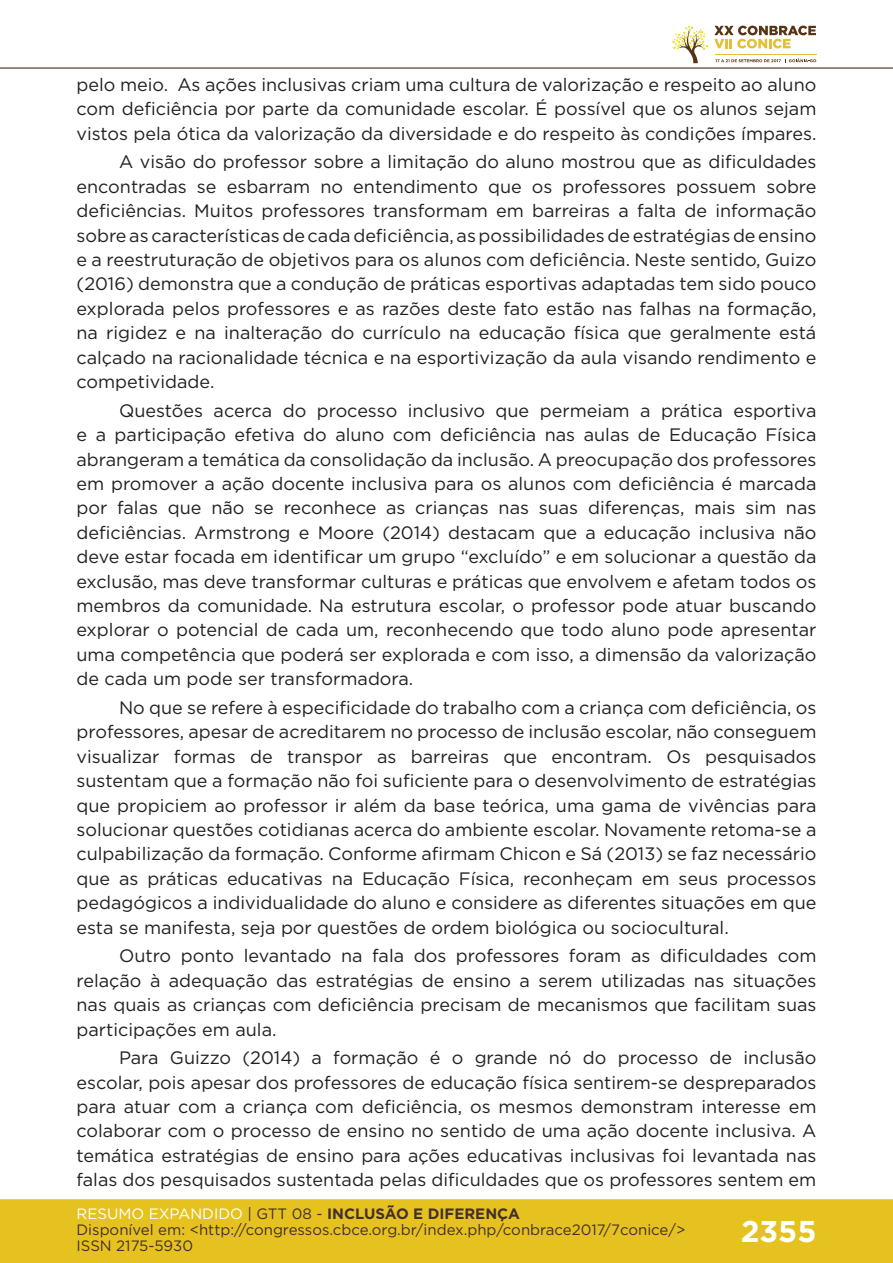
<style>
.page{position:relative;width:893px;height:1263px;background:#fff}
.page>*{position:absolute;margin:0;border:0;box-sizing:border-box;transform-origin:0 0}
.t1{font:700 30px "Gotham";color:#fff}
.t2{font:18px/24.5px "Gotham";color:#231f20;text-align:justify}
.t3{font:15px/16px "Gotham";color:#462f2a}
.s1{color:#fff}
.s2{color:#442f2a}
.s3{font-weight:700;color:#442f2a}
</style>
<div class="page">
<div style="left:0;top:1199px;width:893px;height:64px;background:#e6c221;border:2px solid #e6c221"></div>
<hr style="left:0;top:67px;width:893px;height:2px;background:#442f2a">
<svg style="left:672px;top:26px;width:144px;height:37px"></svg>
<p class="t2" style="left:77px;top:72px;width:741px">pelo meio. As ações inclusivas criam uma cultura de valorização e respeito ao aluno com deficiência por parte da comunidade escolar. É possível que os alunos sejam vistos pela ótica da valorização da diversidade e do respeito às condições ímpares.</p>
<p class="t2" style="left:77px;top:149px;width:741px;text-indent:43px">A visão do professor sobre a limitação do aluno mostrou que as dificuldades encontradas se esbarram no entendimento que os professores possuem sobre deficiências. Muitos professores transformam em barreiras a falta de informação sobre as características de cada deficiência, as possibilidades de estratégias de ensino e a reestruturação de objetivos para os alunos com deficiência. Neste sentido, Guizo (2016) demonstra que a condução de práticas esportivas adaptadas tem sido pouco explorada pelos professores e as razões deste fato estão nas falhas na formação, na rigidez e na inalteração do currículo na educação física que geralmente está calçado na racionalidade técnica e na esportivização da aula visando rendimento e competividade.</p>
<p class="t2" style="left:77px;top:398px;width:741px;text-indent:43px">Questões acerca do processo inclusivo que permeiam a prática esportiva e a participação efetiva do aluno com deficiência nas aulas de Educação Física abrangeram a temática da consolidação da inclusão. A preocupação dos professores em promover a ação docente inclusiva para os alunos com deficiência é marcada por falas que não se reconhece as crianças nas suas diferenças, mais sim nas deficiências. Armstrong e Moore (2014) destacam que a educação inclusiva não deve estar focada em identificar um grupo “excluído” e em solucionar a questão da exclusão, mas deve transformar culturas e práticas que envolvem e afetam todos os membros da comunidade. Na estrutura escolar, o professor pode atuar buscando explorar o potencial de cada um, reconhecendo que todo aluno pode apresentar uma competência que poderá ser explorada e com isso, a dimensão da valorização de cada um pode ser transformadora.</p>
<p class="t2" style="left:77px;top:695px;width:741px;text-indent:43px">No que se refere à especificidade do trabalho com a criança com deficiência, os professores, apesar de acreditarem no processo de inclusão escolar, não conseguem visualizar formas de transpor as barreiras que encontram. Os pesquisados sustentam que a formação não foi suficiente para o desenvolvimento de estratégias que propiciem ao professor ir além da base teórica, uma gama de vivências para solucionar questões cotidianas acerca do ambiente escolar. Novamente retoma-se a culpabilização da formação. Conforme afirmam Chicon e Sá (2013) se faz necessário que as práticas educativas na Educação Física, reconheçam em seus processos pedagógicos a individualidade do aluno e considere as diferentes situações em que esta se manifesta, seja por questões de ordem biológica ou sociocultural.</p>
<p class="t2" style="left:77px;top:943px;width:741px;text-indent:43px">Outro ponto levantado na fala dos professores foram as dificuldades com relação à adequação das estratégias de ensino a serem utilizadas nas situações nas quais as crianças com deficiência precisam de mecanismos que facilitam suas participações em aula.</p>
<p class="t2" style="left:77px;top:1045px;width:741px;text-indent:43px">Para Guizzo (2014) a formação é o grande nó do processo de inclusão escolar, pois apesar dos professores de educação física sentirem-se despreparados para atuar com a criança com deficiência, os mesmos demonstram interesse em colaborar com o processo de ensino no sentido de uma ação docente inclusiva. A temática estratégias de ensino para ações educativas inclusivas foi levantada nas falas dos pesquisados sustentada pelas dificuldades que os professores sentem em</p>
<p class="t3" style="left:77px;top:1205px;width:610px"><span class="s1">RESUMO EXPANDIDO</span> <span class="s2">| GTT 08 -</span> <span class="s3">INCLUSÃO E DIFERENÇA<br></span>Disponível em: &lt;http://congressos.cbce.org.br/index.php/conbrace2017/7conice/&gt;<br>ISSN 2175-5930</p>
<h1 class="t1" style="left:741px;top:1212px;width:77px">2355</h1>
</div>
